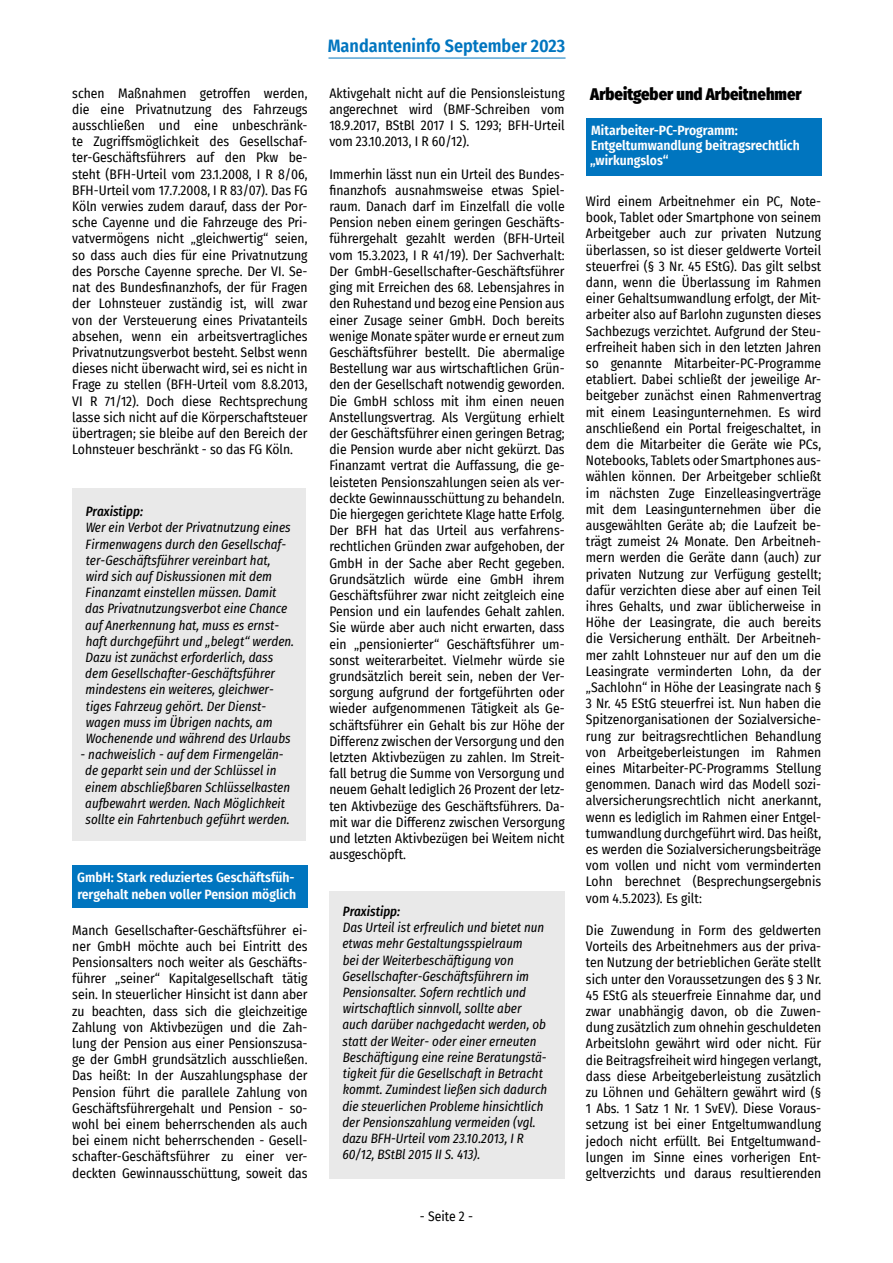
<style>
.page{position:relative;width:893px;height:1263px;background:#fff}
.page>*{position:absolute;margin:0;border:0;box-sizing:border-box;transform-origin:0 0}
.t1{font:600 18px "Fira Sans Condensed";color:#0075bf}
.t2{font:900 16.5px "Fira Sans Condensed";color:#000}
.t3{font:13.5px/16.2px "Fira Sans Condensed";color:#000;text-align:justify}
.t4{font:italic 13.5px/16.2px "Fira Sans Condensed";color:#000}
.t5{font:600 13.5px/15px "Fira Sans Condensed";color:#fff}
.t6{font:italic 500 13.5px "Fira Sans Condensed";color:#000}
</style>
<div class="page">
<hr style="left:328px;top:58px;width:238px;height:1px;background:#0075bf">
<div style="left:72px;top:488px;width:234px;height:353px;background:#e9e9e9"></div>
<div style="left:72px;top:865px;width:236px;height:43px;background:#0075bf"></div>
<div style="left:329px;top:891px;width:236px;height:287px;background:#e9e9e9"></div>
<div style="left:586px;top:118px;width:235px;height:57px;background:#0075bf"></div>
<p class="t3" style="left:72px;top:84px;width:237px">schen Maßnahmen getroffen werden, die eine Privatnutzung des Fahrzeugs ausschließen und eine unbeschränk&shy;te Zugriffsmöglichkeit des Gesellschaf&shy;ter-Geschäftsführers auf den Pkw be&shy;steht (BFH-Urteil vom 23.1.2008, I R 8/06, BFH-Urteil vom 17.7.2008, I R 83/07). Das FG Köln verwies zudem darauf, dass der Por&shy;sche Cayenne und die Fahrzeuge des Pri&shy;vatvermögens nicht „gleichwertig“ seien, so dass auch dies für eine Privatnutzung des Porsche Cayenne spreche. Der VI. Se&shy;nat des Bundesfinanzhofs, der für Fragen der Lohnsteuer zuständig ist, will zwar von der Versteuerung eines Privatanteils absehen, wenn ein arbeitsvertragliches Privatnutzungsverbot besteht. Selbst wenn dieses nicht überwacht wird, sei es nicht in Frage zu stellen (BFH-Urteil vom 8.8.2013, VI R 71/12). Doch diese Rechtsprechung lasse sich nicht auf die Körperschaftsteuer übertragen; sie bleibe auf den Bereich der Lohnsteuer beschränkt - so das FG Köln.</p>
<p class="t6" style="left:86px;top:502px;width:59px">Praxistipp:</p>
<p class="t4" style="left:85px;top:520px;width:210px">Wer ein Verbot der Privatnutzung eines Firmenwagens durch den Gesellschaf&shy;ter-Geschäftsführer vereinbart hat, wird sich auf Diskussionen mit dem Finanzamt einstellen müssen. Damit das Privatnutzungsverbot eine Chance auf Anerkennung hat, muss es ernst&shy;haft durchgeführt und „belegt“ werden.<br>Dazu ist zunächst erforderlich, dass dem Gesellschafter-Geschäftsführer mindestens ein weiteres, gleichwer&shy;tiges Fahrzeug gehört. Der Dienst&shy;wagen muss im Übrigen nachts, am Wochenende und während des Urlaubs</p>
<p class="t4" style="left:85px;top:746px;width:206px;text-indent:-5px">- nachweislich - auf dem Firmengelän&shy;de geparkt sein und der Schlüssel in einem abschließbaren Schlüsselkasten aufbewahrt werden. Nach Möglichkeit sollte ein Fahrtenbuch geführt werden.</p>
<p class="t5" style="left:77px;top:869px;width:220px;line-height:16.2px">GmbH: Stark reduziertes Geschäftsfüh&shy;rergehalt neben voller Pension möglich</p>
<p class="t3" style="left:72px;top:921px;width:237px">Manch Gesellschafter-Geschäftsführer ei&shy;ner GmbH möchte auch bei Eintritt des Pensionsalters noch weiter als Geschäfts&shy;führer „seiner“ Kapitalgesellschaft tätig sein. In steuerlicher Hinsicht ist dann aber zu beachten, dass sich die gleichzeitige Zahlung von Aktivbezügen und die Zah&shy;lung der Pension aus einer Pensionszusa&shy;ge der GmbH grundsätzlich ausschließen.<br>Das heißt: In der Auszahlungsphase der Pension führt die parallele Zahlung von Geschäftsführergehalt und Pension - so&shy;wohl bei einem beherrschenden als auch bei einem nicht beherrschenden - Gesell&shy;schafter-Geschäftsführer zu einer ver&shy;deckten Gewinnausschüttung, soweit das</p>
<h1 class="t1" style="left:328px;top:31px;width:239px">Mandanteninfo September 2023</h1>
<p class="t3" style="left:329px;top:84px;width:237px">Aktivgehalt nicht auf die Pensionsleistung angerechnet wird (BMF-Schreiben vom 18.9.2017, BStBl 2017 I S. 1293; BFH-Urteil vom 23.10.2013, I R 60/12).</p>
<p class="t3" style="left:329px;top:165px;width:237px">Immerhin lässt nun ein Urteil des Bundes&shy;finanzhofs ausnahmsweise etwas Spiel&shy;raum. Danach darf im Einzelfall die volle Pension neben einem geringen Geschäfts&shy;führergehalt gezahlt werden (BFH-Urteil vom 15.3.2023, I R 41/19). Der Sachverhalt:<br>Der GmbH-Gesellschafter-Geschäftsführer ging mit Erreichen des 68. Lebensjahres in den Ruhestand und bezog eine Pension aus einer Zusage seiner GmbH. Doch bereits wenige Monate später wurde er erneut zum Geschäftsführer bestellt. Die abermalige Bestellung war aus wirtschaftlichen Grün&shy;den der Gesellschaft notwendig geworden.<br>Die GmbH schloss mit ihm einen neuen Anstellungsvertrag. Als Vergütung erhielt der Geschäftsführer einen geringen Betrag; die Pension wurde aber nicht gekürzt. Das Finanzamt vertrat die Auffassung, die ge&shy;leisteten Pensionszahlungen seien als ver&shy;deckte Gewinnausschüttung zu behandeln.<br>Die hiergegen gerichtete Klage hatte Erfolg.<br>Der BFH hat das Urteil aus verfahrens&shy;rechtlichen Gründen zwar aufgehoben, der GmbH in der Sache aber Recht gegeben.<br>Grundsätzlich würde eine GmbH ihrem Geschäftsführer zwar nicht zeitgleich eine Pension und ein laufendes Gehalt zahlen.<br>Sie würde aber auch nicht erwarten, dass ein „pensionierter“ Geschäftsführer um&shy;sonst weiterarbeitet. Vielmehr würde sie grundsätzlich bereit sein, neben der Ver&shy;sorgung aufgrund der fortgeführten oder wieder aufgenommenen Tätigkeit als Ge&shy;schäftsführer ein Gehalt bis zur Höhe der Differenz zwischen der Versorgung und den letzten Aktivbezügen zu zahlen. Im Streit&shy;fall betrug die Summe von Versorgung und neuem Gehalt lediglich 26 Prozent der letz&shy;ten Aktivbezüge des Geschäftsführers. Da&shy;mit war die Differenz zwischen Versorgung und letzten Aktivbezügen bei Weitem nicht ausgeschöpft.</p>
<p class="t6" style="left:343px;top:902px;width:59px">Praxistipp:</p>
<p class="t4" style="left:342px;top:919px;width:206px">Das Urteil ist erfreulich und bietet nun etwas mehr Gestaltungsspielraum<br>bei der Weiterbeschäftigung von Gesellschafter-Geschäftsführern im Pensionsalter. Sofern rechtlich und wirtschaftlich sinnvoll, sollte aber auch darüber nachgedacht werden, ob statt der Weiter- oder einer erneuten Beschäftigung eine reine Beratungstä&shy;tigkeit für die Gesellschaft in Betracht kommt. Zumindest ließen sich dadurch die steuerlichen Probleme hinsichtlich der Pensionszahlung vermeiden (vgl. dazu BFH-Urteil vom 23.10.2013, I R 60/12, BStBl 2015 II S. 413).</p>
<p class="t3" style="left:420px;top:1208px;width:55px">- Seite 2 -</p>
<p class="t2" style="left:590px;top:79px;width:213px">Arbeitgeber und Arbeitnehmer</p>
<p class="t5" style="left:590px;top:122px;width:211px">Mitarbeiter-PC-Programm:<br>Entgeltumwandlung beitragsrechtlich „wirkungslos“</p>
<p class="t3" style="left:586px;top:193px;width:237px">Wird einem Arbeitnehmer ein PC, Note&shy;book, Tablet oder Smartphone von seinem Arbeitgeber auch zur privaten Nutzung überlassen, so ist dieser geldwerte Vorteil steuerfrei (§ 3 Nr. 45 EStG). Das gilt selbst dann, wenn die Überlassung im Rahmen einer Gehaltsumwandlung erfolgt, der Mit&shy;arbeiter also auf Barlohn zugunsten dieses Sachbezugs verzichtet. Aufgrund der Steu&shy;erfreiheit haben sich in den letzten Jahren so genannte Mitarbeiter-PC-Programme etabliert. Dabei schließt der jeweilige Ar&shy;beitgeber zunächst einen Rahmenvertrag mit einem Leasingunternehmen. Es wird anschließend ein Portal freigeschaltet, in dem die Mitarbeiter die Geräte wie PCs, Notebooks, Tablets oder Smartphones aus&shy;wählen können. Der Arbeitgeber schließt im nächsten Zuge Einzelleasingverträge mit dem Leasingunternehmen über die ausgewählten Geräte ab; die Laufzeit be&shy;trägt zumeist 24 Monate. Den Arbeitneh&shy;mern werden die Geräte dann (auch) zur privaten Nutzung zur Verfügung gestellt; dafür verzichten diese aber auf einen Teil ihres Gehalts, und zwar üblicherweise in Höhe der Leasingrate, die auch bereits die Versicherung enthält. Der Arbeitneh&shy;mer zahlt Lohnsteuer nur auf den um die Leasingrate verminderten Lohn, da der „Sachlohn“ in Höhe der Leasingrate nach § 3 Nr. 45 EStG steuerfrei ist. Nun haben die Spitzenorganisationen der Sozialversiche&shy;rung zur beitragsrechtlichen Behandlung von Arbeitgeberleistungen im Rahmen eines Mitarbeiter-PC-Programms Stellung genommen. Danach wird das Modell sozi&shy;alversicherungsrechtlich nicht anerkannt, wenn es lediglich im Rahmen einer Entgel&shy;tumwandlung durchgeführt wird. Das heißt, es werden die Sozialversicherungsbeiträge vom vollen und nicht vom verminderten Lohn berechnet (Besprechungsergebnis vom 4.5.2023). Es gilt:</p>
<p class="t3" style="left:586px;top:922px;width:237px">Die Zuwendung in Form des geldwerten Vorteils des Arbeitnehmers aus der priva&shy;ten Nutzung der betrieblichen Geräte stellt sich unter den Voraussetzungen des § 3 Nr.<br>45 EStG als steuerfreie Einnahme dar, und zwar unabhängig davon, ob die Zuwen&shy;dung zusätzlich zum ohnehin geschuldeten Arbeitslohn gewährt wird oder nicht. Für die Beitragsfreiheit wird hingegen verlangt, dass diese Arbeitgeberleistung zusätzlich zu Löhnen und Gehältern gewährt wird (§ 1 Abs. 1 Satz 1 Nr. 1 SvEV). Diese Voraus&shy;setzung ist bei einer Entgeltumwandlung jedoch nicht erfüllt. Bei Entgeltumwand&shy;lungen im Sinne eines vorherigen Ent&shy;geltverzichts und daraus resultierenden</p>
</div>
